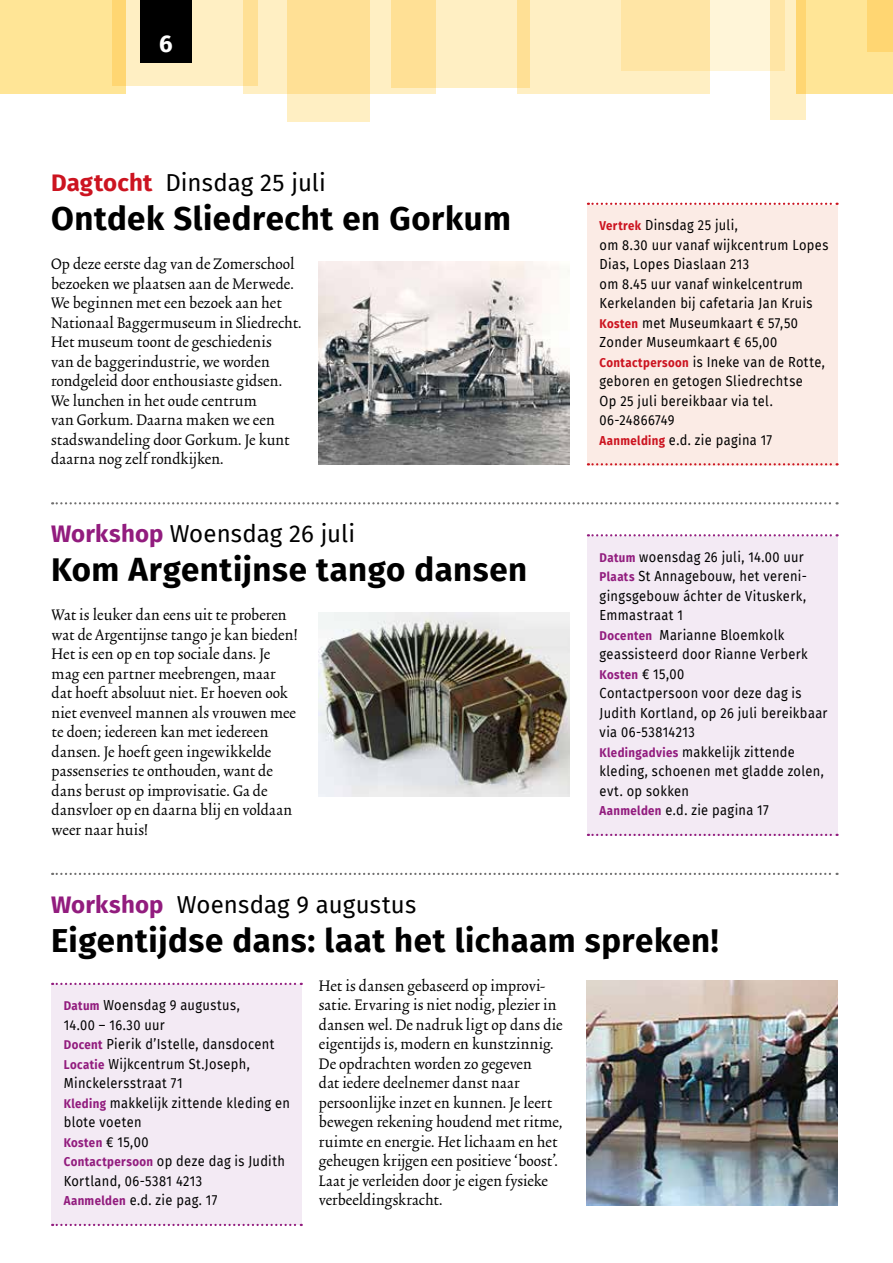
<style>
.page{position:relative;width:893px;height:1263px;background:#fff}
.page>*{position:absolute;margin:0;border:0;box-sizing:border-box;transform-origin:0 0}
.t1{font:700 33px "Fira Sans";letter-spacing:.015em;color:#000}
.t2{font:24px "Fira Sans";color:#000}
.t3{font:700 24px "Fira Sans";color:#fff}
.t4{font:18px/19.5px "Trinite No 2 Rom Con";letter-spacing:.01em;color:#000}
.t5{font:14.25px/19.5px "Fira Sans";letter-spacing:.025em;color:#000;scale:.9 1}
.t6{font:700 12.75px "Fira Sans";letter-spacing:.03em;color:#921c7e;scale:.9 1}
.s1{font-weight:700;color:#cc1420}
.s2{font-weight:700;font-size:12.75px;color:#cc1420}
.s3{font-weight:700;color:#921c7e}
.s4{font-weight:700;font-size:12.75px;color:#921c7e}
.s5{font-weight:400;font-size:14.25px;color:#000}
</style>
<div class="page">
<div style="left:112px;top:0;width:145px;height:85px;background:#ffefc3"></div>
<div style="left:0;top:0;width:126px;height:94px;background:#ffe596"></div>
<div style="left:621px;top:0;width:164px;height:71px;background:#fff5d8"></div>
<div style="left:391px;top:0;width:139px;height:87px;background:#ffefc3"></div>
<svg style="left:244px;top:0;width:192px;height:94px;background:#ffe7ac"></svg>
<svg style="left:517px;top:0;width:193px;height:94px;background:#ffeab5"></svg>
<svg style="left:771px;top:0;width:35px;height:119px;background:#ffebb7"></svg>
<div style="left:797px;top:0;width:96px;height:94px;background:#ffe596"></div>
<div style="left:140px;top:0;width:51px;height:62px;background:#000"></div>
<svg style="left:288px;top:0;width:82px;height:122px;background:#ffe39f"></svg>
<div style="left:867px;top:0;width:26px;height:51px;background:#ffd672"></div>
<div style="left:587px;top:536px;width:251px;height:299px;background:#f3eaf4"></div>
<svg style="left:588px;top:534px;width:250px;height:2px"></svg>
<svg style="left:588px;top:834px;width:250px;height:2px"></svg>
<svg style="left:52px;top:502px;width:786px;height:2px"></svg>
<div style="left:51px;top:984px;width:251px;height:241px;background:#f3eaf4"></div>
<svg style="left:52px;top:983px;width:250px;height:2px"></svg>
<svg style="left:52px;top:1224px;width:250px;height:2px"></svg>
<img style="left:587px;top:980px;width:251px;height:225px">
<img style="left:319px;top:612px;width:251px;height:184px">
<div style="left:587px;top:205px;width:251px;height:260px;background:#fbebe5"></div>
<svg style="left:588px;top:203px;width:250px;height:2px"></svg>
<svg style="left:588px;top:463px;width:250px;height:2px"></svg>
<img style="left:319px;top:261px;width:251px;height:203px">
<svg style="left:52px;top:873px;width:786px;height:2px"></svg>
<h2 class="t3" style="left:159px;top:24px;width:15px">6</h2>
<h2 class="t2" style="left:51px;top:165px;width:276px"><span class="s1">Dagtocht</span> Dinsdag 25 juli</h2>
<h1 class="t1" style="left:51px;top:191px;width:461px">Ontdek Sliedrecht en Gorkum</h1>
<p class="t4" style="left:51px;top:256px;width:252px">Op deze eerste dag van de Zomerschool bezoeken we plaatsen aan de Merwede.<br>We beginnen met een bezoek aan het Nationaal Baggermuseum in Sliedrecht.<br>Het museum toont de geschiedenis<br>van de baggerindustrie, we worden rondgeleid door enthousiaste gidsen.<br>We lunchen in het oude centrum<br>van Gorkum. Daarna maken we een stadswandeling door Gorkum. Je kunt daarna nog zelf rondkijken.</p>
<p class="t5" style="left:600px;top:215px;width:256px"><span class="s2">Vertrek</span> Dinsdag 25 juli,<br>om 8.30 uur vanaf wijkcentrum Lopes<br>Dias, Lopes Diaslaan 213<br>om 8.45 uur vanaf winkelcentrum<br>Kerkelanden bij cafetaria Jan Kruis<br><span class="s2">Kosten</span> met Museumkaart € 57,50<br>Zonder Museumkaart € 65,00<br><span class="s2">Contactpersoon</span> is Ineke van de Rotte, geboren en getogen Sliedrechtse<br>Op 25 juli bereikbaar via tel.<br>06-24866749<br><span class="s2">Aanmelding</span> e.d. zie pagina 17</p>
<h2 class="t2" style="left:51px;top:516px;width:306px"><span class="s3">Workshop</span> Woensdag 26 juli</h2>
<h1 class="t1" style="left:51px;top:542px;width:478px">Kom Argentijnse tango dansen</h1>
<p class="t5" style="left:600px;top:547px;width:233px"><span class="s4">Datum</span> woensdag 26 juli, 14.00 uur<br><span class="s4">Plaats</span> St Annagebouw, het vereni&shy;gingsgebouw áchter de Vituskerk,<br>Emmastraat 1<br><span class="s4">Docenten</span> Marianne Bloemkolk geassisteerd door Rianne Verberk</p>
<p class="t6" style="left:600px;top:664px;width:96px">Kosten <span class="s5">€ 15,00</span></p>
<p class="t5" style="left:600px;top:683px;width:255px">Contactpersoon voor deze dag is<br>Judith Kortland, op 26 juli bereikbaar via 06-53814213<br><span class="s4">Kledingadvies</span> makkelijk zittende kleding, schoenen met gladde zolen, evt. op sokken<br><span class="s4">Aanmelden</span> e.d. zie pagina 17</p>
<p class="t4" style="left:52px;top:607px;width:248px">Wat is leuker dan eens uit te proberen wat de Argentijnse tango je kan bieden!<br>Het is een op en top sociale dans. Je mag een partner meebrengen, maar dat hoeft absoluut niet. Er hoeven ook niet evenveel mannen als vrouwen mee te doen; iedereen kan met iedereen dansen. Je hoeft geen ingewikkelde passenseries te onthouden, want de dans berust op improvisatie. Ga de dansvloer op en daarna blij en voldaan weer naar huis!</p>
<h2 class="t2" style="left:51px;top:886px;width:367px"><span class="s3">Workshop</span> Woensdag 9 augustus</h2>
<h1 class="t1" style="left:51px;top:913px;width:669px">Eigentijdse dans: laat het lichaam spreken!</h1>
<p class="t4" style="left:319px;top:977px;width:245px">Het is dansen gebaseerd op improvi&shy;satie. Ervaring is niet nodig, plezier in dansen wel. De nadruk ligt op dans die eigentijds is, modern en kunstzinnig.<br>De opdrachten worden zo gegeven<br>dat iedere deelnemer danst naar persoonlijke inzet en kunnen. Je leert bewegen rekening houdend met ritme, ruimte en energie. Het lichaam en het geheugen krijgen een positieve ‘boost’.<br>Laat je verleiden door je eigen fysieke verbeeldingskracht.</p>
<p class="t5" style="left:64px;top:995px;width:253px"><span class="s4">Datum</span> Woensdag 9 augustus,<br>14.00 – 16.30 uur<br><span class="s4">Docent</span> Pierik d’Istelle, dansdocent<br><span class="s4">Locatie</span> Wijkcentrum St.Joseph,<br>Minckelersstraat 71<br><span class="s4">Kleding</span> makkelijk zittende kleding en blote voeten</p>
<p class="t6" style="left:64px;top:1132px;width:96px">Kosten <span class="s5">€ 15,00</span></p>
<p class="t5" style="left:64px;top:1151px;width:247px"><span class="s4">Contactpersoon</span> op deze dag is Judith<br>Kortland, 06-5381 4213<br><span class="s4">Aanmelden</span> e.d. zie pag. 17</p>
</div>
